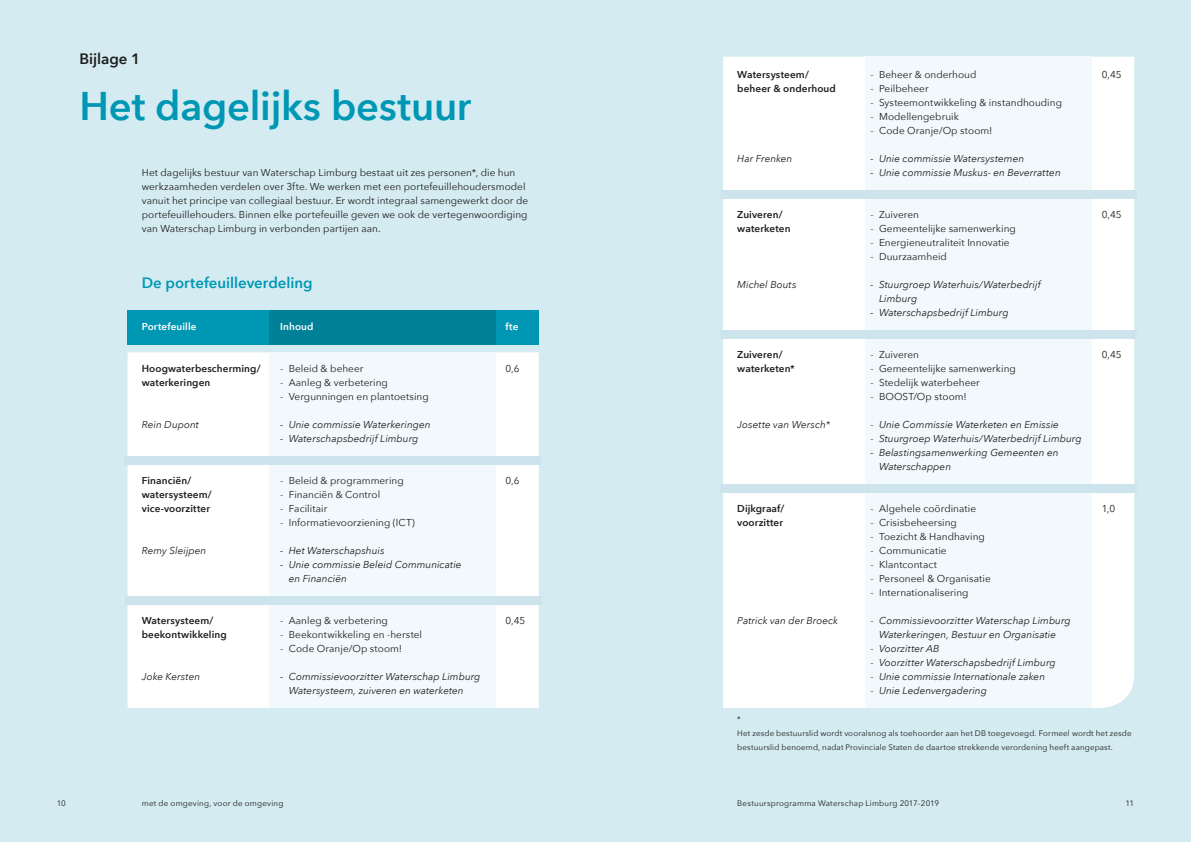
<style>
.page{position:relative;width:1191px;height:842px;background:#d4ebf2}
.page>*{position:absolute;margin:0;border:0;box-sizing:border-box;transform-origin:0 0}
.t1{font:600 40px "Avenir Next";letter-spacing:-.005em;color:#0097b4}
.t2{font:600 15px "Avenir Next";color:#0097b4}
.t3{font:600 15px "Avenir Next";color:#1d1d1b}
.t4{font:10px/14px "Avenir Next";letter-spacing:.005em;color:#1d1d1b}
.t5{font:italic 10px/14px "Avenir Next";letter-spacing:.005em;color:#1d1d1b}
.t6{font:600 10px/14px "Avenir Next";letter-spacing:.01em;color:#1d1d1b}
.t7{font:600 10px "Avenir Next";letter-spacing:.01em;color:#fff}
.t8{font:8px/14px "Avenir Next";letter-spacing:.015em;color:#1d1d1b}
.s1{font-style:normal}
</style>
<div class="page">
<div style="left:128px;top:352px;width:411px;height:356px;background:#fff"></div>
<div style="left:269px;top:352px;width:227px;height:356px;background:#f1f9fc"></div>
<div style="left:723px;top:57px;width:411px;height:651px;background:#fff"></div>
<div style="left:128px;top:310px;width:411px;height:34px;background:#0097b4"></div>
<div style="left:269px;top:310px;width:227px;height:34px;background:#008198"></div>
<div style="left:124px;top:456px;width:417px;height:8px;background:#cee4ec"></div>
<div style="left:125px;top:596px;width:417px;height:9px;background:#cee4ec"></div>
<div style="left:865px;top:57px;width:226px;height:651px;background:#f1f9fc"></div>
<div style="left:720px;top:190px;width:417px;height:9px;background:#cee4ec"></div>
<div style="left:720px;top:330px;width:417px;height:9px;background:#cee4ec"></div>
<div style="left:720px;top:484px;width:417px;height:9px;background:#cee4ec"></div>
<h2 class="t3" style="left:79px;top:46px;width:63px">Bijlage 1</h2>
<h1 class="t1" style="left:79px;top:72px;width:393px">Het dagelijks bestuur</h1>
<p class="t4" style="left:142px;top:165px;width:388px">Het dagelijks bestuur van Waterschap Limburg bestaat uit zes personen*, die hun werkzaamheden verdelen over 3fte. We werken met een portefeuillehoudersmodel vanuit het principe van collegiaal bestuur. Er wordt integraal samengewerkt door de portefeuillehouders. Binnen elke portefeuille geven we ook de vertegenwoordiging van Waterschap Limburg in verbonden partijen aan.</p>
<h2 class="t2" style="left:142px;top:270px;width:172px">De portefeuilleverdeling</h2>
<p class="t7" style="left:142px;top:318px;width:56px">Portefeuille</p>
<p class="t6" style="left:142px;top:361px;width:120px">Hoogwaterbescherming/ waterkeringen</p>
<p class="t5" style="left:142px;top:417px;width:59px">Rein Dupont</p>
<p class="t6" style="left:142px;top:473px;width:71px">Financiën/ watersysteem/ vice-voorzitter</p>
<p class="t5" style="left:142px;top:543px;width:66px">Remy Sleijpen</p>
<p class="t6" style="left:142px;top:613px;width:86px">Watersysteem/ beekontwikkeling</p>
<p class="t5" style="left:142px;top:669px;width:60px">Joke Kersten</p>
<p class="t7" style="left:280px;top:318px;width:35px">Inhoud</p>
<p class="t4" style="left:280px;top:361px;width:85px">- Beleid &amp; beheer</p>
<p class="t4" style="left:280px;top:375px;width:109px">- Aanleg &amp; verbetering</p>
<p class="t4" style="left:280px;top:389px;width:150px">- Vergunningen en plantoetsing</p>
<p class="t5" style="left:280px;top:417px;width:152px">- Unie commissie Waterkeringen</p>
<p class="t5" style="left:280px;top:431px;width:140px">- Waterschapsbedrijf Limburg</p>
<p class="t4" style="left:280px;top:473px;width:125px">- Beleid &amp; programmering</p>
<p class="t4" style="left:280px;top:487px;width:101px">- Financiën &amp; Control</p>
<p class="t4" style="left:280px;top:501px;width:49px">- Facilitair</p>
<p class="t4" style="left:280px;top:515px;width:136px">- Informatievoorziening (ICT)</p>
<p class="t5" style="left:280px;top:543px;width:106px">- Het Waterschapshuis</p>
<p class="t5" style="left:289px;top:557px;width:174px;text-indent:-8px">- Unie commissie Beleid Communicatie en Financiën</p>
<p class="t4" style="left:280px;top:613px;width:109px">- Aanleg &amp; verbetering</p>
<p class="t4" style="left:280px;top:627px;width:143px">- Beekontwikkeling en -herstel</p>
<p class="t4" style="left:280px;top:641px;width:123px">- Code Oranje/Op stoom!</p>
<p class="t5" style="left:289px;top:669px;width:193px;text-indent:-8px">- Commissievoorzitter Waterschap Limburg<br>Watersysteem, zuiveren en waterketen</p>
<p class="t7" style="left:505px;top:318px;width:14px">fte</p>
<p class="t4" style="left:505px;top:361px;width:16px">0,6</p>
<p class="t4" style="left:505px;top:473px;width:16px">0,6</p>
<p class="t4" style="left:505px;top:613px;width:21px">0,45</p>
<p class="t6" style="left:737px;top:67px;width:100px">Watersysteem/ beheer &amp; onderhoud</p>
<p class="t5" style="left:737px;top:151px;width:57px">Har Frenken</p>
<p class="t6" style="left:737px;top:207px;width:55px">Zuiveren/ waterketen</p>
<p class="t5" style="left:737px;top:277px;width:61px">Michel Bouts</p>
<p class="t6" style="left:737px;top:347px;width:59px">Zuiveren/ waterketen*</p>
<p class="t5" style="left:737px;top:417px;width:94px">Josette van Wersch*</p>
<p class="t6" style="left:737px;top:501px;width:49px">Dijkgraaf/ voorzitter</p>
<p class="t5" style="left:737px;top:613px;width:102px">Patrick van der Broeck</p>
<p class="t4" style="left:870px;top:67px;width:107px">- Beheer &amp; onderhoud</p>
<p class="t4" style="left:870px;top:81px;width:60px">- Peilbeheer</p>
<p class="t4" style="left:870px;top:95px;width:193px">- Systeemontwikkeling &amp; instandhouding</p>
<p class="t4" style="left:870px;top:109px;width:90px">- Modellengebruik</p>
<p class="t4" style="left:870px;top:123px;width:123px">- Code Oranje/Op stoom!</p>
<p class="t5" style="left:870px;top:151px;width:155px">- Unie commissie Watersystemen</p>
<p class="t5" style="left:870px;top:165px;width:192px">- Unie commissie Muskus- en Beverratten</p>
<p class="t4" style="left:870px;top:207px;width:50px">- Zuiveren</p>
<p class="t4" style="left:870px;top:221px;width:147px">- Gemeentelijke samenwerking</p>
<p class="t4" style="left:870px;top:235px;width:141px">- Energieneutraliteit Innovatie</p>
<p class="t4" style="left:870px;top:249px;width:78px">- Duurzaamheid</p>
<p class="t5" style="left:879px;top:277px;width:163px;text-indent:-8px">- Stuurgroep Waterhuis/Waterbedrijf<br>Limburg</p>
<p class="t5" style="left:870px;top:305px;width:140px">- Waterschapsbedrijf Limburg</p>
<p class="t4" style="left:870px;top:347px;width:50px">- Zuiveren</p>
<p class="t4" style="left:870px;top:361px;width:147px">- Gemeentelijke samenwerking</p>
<p class="t4" style="left:870px;top:375px;width:111px">- Stedelijk waterbeheer</p>
<p class="t4" style="left:870px;top:389px;width:98px">- BOOST/Op stoom!</p>
<p class="t5" style="left:870px;top:417px;width:190px"><span class="s1">-</span> Unie Commissie Waterketen en Emissie</p>
<p class="t5" style="left:870px;top:431px;width:212px"><span class="s1">-</span> Stuurgroep Waterhuis/Waterbedrijf Limburg</p>
<p class="t5" style="left:879px;top:445px;width:181px;text-indent:-8px">- Belastingsamenwerking Gemeenten en<br>Waterschappen</p>
<p class="t4" style="left:870px;top:501px;width:107px">- Algehele coördinatie</p>
<p class="t4" style="left:870px;top:515px;width:88px">- Crisisbeheersing</p>
<p class="t4" style="left:870px;top:529px;width:116px">- Toezicht &amp; Handhaving</p>
<p class="t4" style="left:870px;top:543px;width:77px">- Communicatie</p>
<p class="t4" style="left:870px;top:557px;width:68px">- Klantcontact</p>
<p class="t4" style="left:870px;top:571px;width:122px">- Personeel &amp; Organisatie</p>
<p class="t4" style="left:870px;top:585px;width:99px">- Internationalisering</p>
<p class="t5" style="left:879px;top:613px;width:193px;text-indent:-8px"><span class="s1">-</span> Commissievoorzitter Waterschap Limburg<br>Waterkeringen, Bestuur en Organisatie</p>
<p class="t5" style="left:870px;top:641px;width:70px"><span class="s1">-</span> Voorzitter AB</p>
<p class="t5" style="left:870px;top:655px;width:187px"><span class="s1">-</span> Voorzitter Waterschapsbedrijf Limburg</p>
<p class="t5" style="left:870px;top:669px;width:176px"><span class="s1">-</span> Unie commissie Internationale zaken</p>
<p class="t5" style="left:870px;top:683px;width:118px"><span class="s1">-</span> Unie Ledenvergadering</p>
<p class="t4" style="left:1101px;top:67px;width:21px">0,45</p>
<p class="t4" style="left:1101px;top:207px;width:21px">0,45</p>
<p class="t4" style="left:1101px;top:347px;width:21px">0,45</p>
<p class="t4" style="left:1101px;top:501px;width:15px">1,0</p>
<p class="t8" style="left:737px;top:712px;width:396px">*<br>Het zesde bestuurslid wordt vooralsnog als toehoorder aan het DB toegevoegd. Formeel wordt het zesde bestuurslid benoemd, nadat Provinciale Staten de daartoe strekkende verordening heeft aangepast.</p>
<p class="t8" style="left:57px;top:796px;width:11px">10</p>
<p class="t8" style="left:142px;top:796px;width:143px">met de omgeving, voor de omgeving</p>
<p class="t8" style="left:737px;top:796px;width:203px">Bestuursprogramma Waterschap Limburg 2017–2019</p>
<p class="t8" style="left:1125px;top:796px;width:10px">11</p>
</div>
